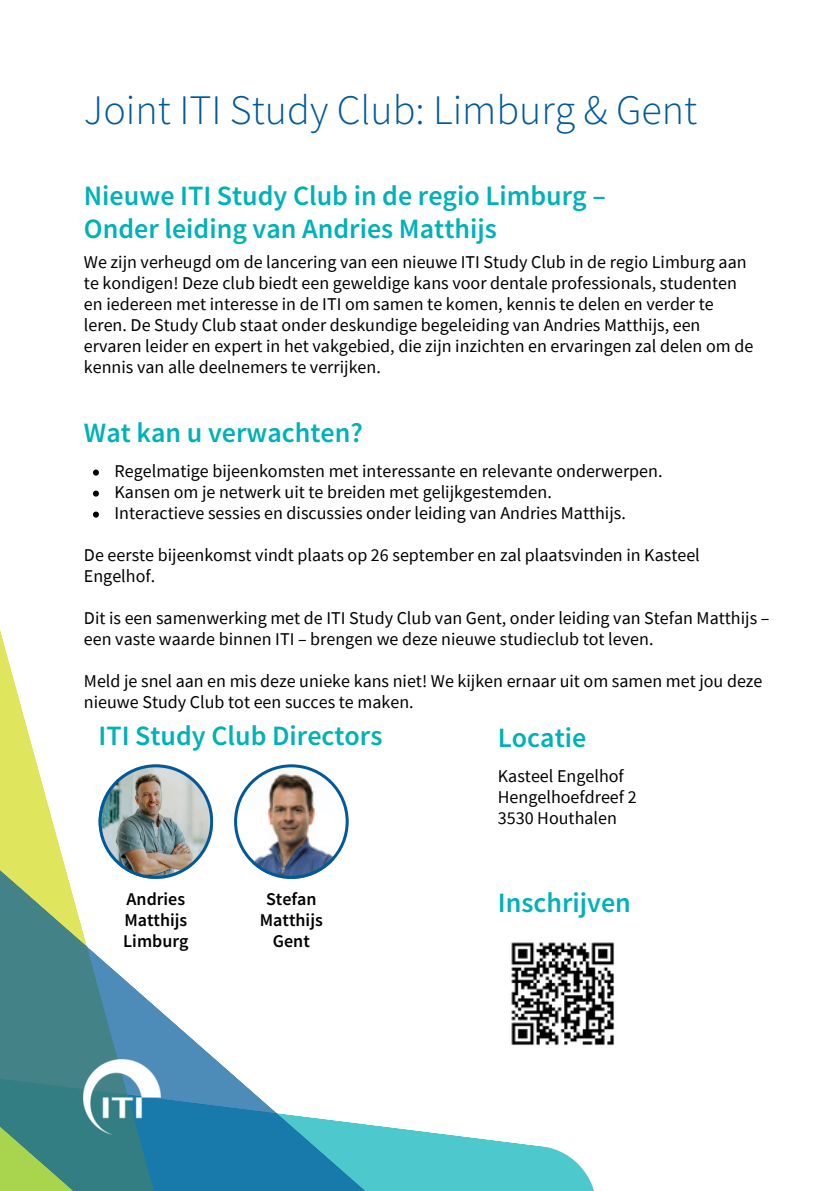
<style>
.page{position:relative;width:839px;height:1191px;background:#fff}
.page>*{position:absolute;margin:0;border:0;box-sizing:border-box;transform-origin:0 0}
.t1{font:300 42px "Source Sans Pro";color:#00599b}
.t2{font:600 28px/33px "Source Sans Pro";color:#00b2b8}
.t3{font:18px/21px "Source Sans Pro";color:#000}
.t4{font:600 18px/21px "Source Sans Pro";color:#000}
</style>
<div class="page">
<svg style="left:397px;top:1128px;width:197px;height:63px;fill:#4dc9cd"></svg>
<svg style="left:0;top:469px;width:98px;height:286px"></svg>
<svg style="left:0;top:755px;width:397px;height:436px"></svg>
<img style="left:84px;top:1060px;width:76px;height:75px">
<svg style="left:93px;top:470px;width:6px;height:6px"></svg>
<svg style="left:93px;top:491px;width:6px;height:6px"></svg>
<svg style="left:93px;top:512px;width:6px;height:6px"></svg>
<img style="left:99px;top:764px;width:114px;height:114px">
<img style="left:234px;top:764px;width:114px;height:114px">
<img style="left:511px;top:942px;width:104px;height:104px">
<p class="t1" style="left:84px;top:83px;width:615px">Joint ITI Study Club: Limburg &amp; Gent</p>
<h3 class="t2" style="left:84px;top:178px;width:523px">Nieuwe ITI Study Club in de regio Limburg –<br>Onder leiding van Andries Matthijs</h3>
<h3 class="t3" style="left:84px;top:251px;width:670px">We zijn verheugd om de lancering van een nieuwe ITI Study Club in de regio Limburg aan te kondigen! Deze club biedt een geweldige kans voor dentale professionals, studenten en iedereen met interesse in de ITI om samen te komen, kennis te delen en verder te leren. De Study Club staat onder deskundige begeleiding van Andries Matthijs, een ervaren leider en expert in het vakgebied, die zijn inzichten en ervaringen zal delen om de kennis van alle deelnemers te verrijken.</h3>
<p class="t2" style="left:84px;top:416px;width:280px">Wat kan u verwachten?</p>
<h1 class="t3" style="left:114px;top:460px;width:549px">Regelmatige bijeenkomsten met interessante en relevante onderwerpen.</h1>
<h2 class="t3" style="left:114px;top:481px;width:439px">Kansen om je netwerk uit te breiden met gelijkgestemden.</h2>
<p class="t3" style="left:114px;top:502px;width:513px">Interactieve sessies en discussies onder leiding van Andries Matthijs.</p>
<h2 class="t3" style="left:84px;top:544px;width:617px">De eerste bijeenkomst vindt plaats op 26 september en zal plaatsvinden in Kasteel<br>Engelhof.</h2>
<p class="t3" style="left:84px;top:607px;width:687px">Dit is een samenwerking met de ITI Study Club van Gent, onder leiding van Stefan Matthijs – een vaste waarde binnen ITI – brengen we deze nieuwe studieclub tot leven.</p>
<p class="t3" style="left:84px;top:670px;width:680px">Meld je snel aan en mis deze unieke kans niet! We kijken ernaar uit om samen met jou deze nieuwe Study Club tot een succes te maken.</p>
<h2 class="t2" style="left:99px;top:718px;width:285px">ITI Study Club Directors</h2>
<p class="t4" style="left:123px;top:888px;width:67px">Andries<br>Matthijs<br>Limburg</p>
<p class="t4" style="left:260px;top:888px;width:64px;text-align:center">Stefan<br>Matthijs<br>Gent</p>
<p class="t2" style="left:498px;top:721px;width:90px">Locatie</p>
<h2 class="t3" style="left:498px;top:765px;width:127px">Kasteel Engelhof</h2>
<p class="t3" style="left:498px;top:786px;width:140px">Hengelhoefdreef 2</p>
<p class="t3" style="left:498px;top:807px;width:120px">3530 Houthalen</p>
<h2 class="t2" style="left:498px;top:885px;width:135px">Inschrijven</h2>
</div>
